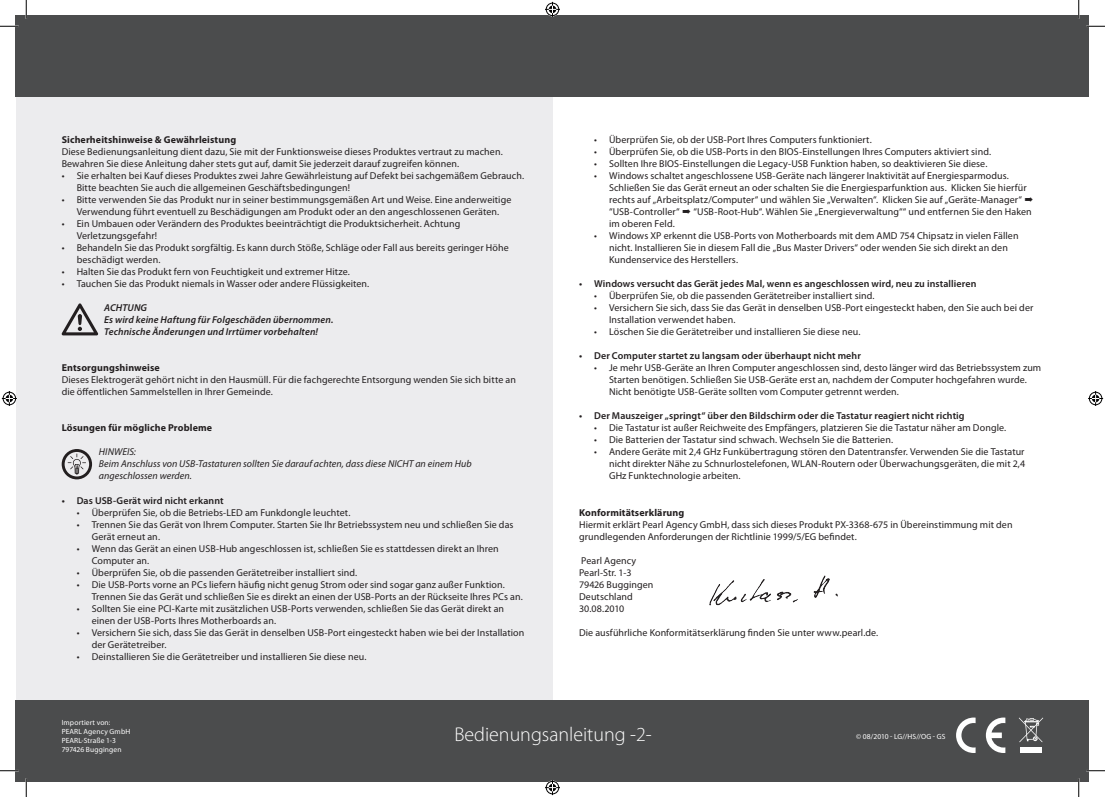
<style>
.page{position:relative;width:1105px;height:797px;background:#fff}
.page>*{position:absolute;margin:0;border:0;box-sizing:border-box;transform-origin:0 0}
.t1{font:300 20px "Myriad Pro";color:#fff}
.t2{font:10px/12px "Myriad Pro";letter-spacing:.01em;color:#231f20}
.t3{font:600 10px "Myriad Pro";letter-spacing:.01em;color:#231f20}
.t4{font:italic 10px/12px "Myriad Pro";letter-spacing:.005em;color:#231f20}
.t5{font:700 10px "Myriad Pro";letter-spacing:.01em;color:#231f20}
.t6{font:italic 600 10px/12px "Myriad Pro";letter-spacing:.01em;color:#231f20}
.t7{font:7.5px/9px "Myriad Pro";letter-spacing:.02em;color:#fff}
</style>
<div class="page">
<div style="left:16px;top:16px;width:536px;height:765px;background:#ececee"></div>
<div style="left:16px;top:16px;width:1073px;height:81px;background:#4b4c4d"></div>
<div style="left:16px;top:699px;width:1073px;height:82px;background:#4b4c4d"></div>
<svg style="left:956px;top:717px;width:19px;height:36px"></svg>
<svg style="left:986px;top:717px;width:19px;height:36px"></svg>
<svg style="left:1019px;top:717px;width:24px;height:25px"></svg>
<div style="left:1020px;top:747px;width:21px;height:6px;background:#fff"></div>
<svg style="left:62px;top:303px;width:36px;height:32px"></svg>
<svg style="left:62px;top:449px;width:30px;height:30px"></svg>
<img style="left:709px;top:575px;width:129px;height:31px">
<svg style="left:0;top:25px;width:19px;height:2px"></svg>
<svg style="left:1086px;top:25px;width:19px;height:2px"></svg>
<svg style="left:0;top:770px;width:19px;height:1px"></svg>
<svg style="left:1086px;top:770px;width:19px;height:1px"></svg>
<svg style="left:25px;top:0;width:2px;height:19px"></svg>
<svg style="left:25px;top:778px;width:2px;height:19px"></svg>
<svg style="left:1078px;top:0;width:1px;height:19px"></svg>
<svg style="left:1078px;top:778px;width:1px;height:19px"></svg>
<svg style="left:545px;top:2px;width:15px;height:15px"></svg>
<svg style="left:545px;top:780px;width:15px;height:15px"></svg>
<svg style="left:2px;top:391px;width:15px;height:15px"></svg>
<svg style="left:1088px;top:391px;width:15px;height:15px"></svg>
<p class="t5" style="left:62px;top:133px;width:176px">Sicherheitshinweise &amp; Gewährleistung</p>
<p class="t2" style="left:62px;top:146px;width:443px">Diese Bedienungsanleitung dient dazu, Sie mit der Funktionsweise dieses Produktes vertraut zu machen.<br>Bewahren Sie diese Anleitung daher stets gut auf, damit Sie jederzeit darauf zugreifen können.</p>
<p class="t2" style="left:77px;top:170px;width:449px;text-indent:-15px">• Sie erhalten bei Kauf dieses Produktes zwei Jahre Gewährleistung auf Defekt bei sachgemäßem Gebrauch.<br>Bitte beachten Sie auch die allgemeinen Geschäftsbedingungen!</p>
<p class="t2" style="left:62px;top:194px;width:451px;text-align:center">• Bitte verwenden Sie das Produkt nur in seiner bestimmungsgemäßen Art und Weise. Eine anderweitige<br>Verwendung führt eventuell zu Beschädigungen am Produkt oder an den angeschlossenen Geräten.</p>
<p class="t2" style="left:77px;top:218px;width:385px;text-indent:-15px">• Ein Umbauen oder Verändern des Produktes beeinträchtigt die Produktsicherheit. Achtung<br>Verletzungsgefahr!</p>
<p class="t2" style="left:77px;top:242px;width:434px;text-indent:-15px">• Behandeln Sie das Produkt sorgfältig. Es kann durch Stöße, Schläge oder Fall aus bereits geringer Höhe beschädigt werden.</p>
<p class="t2" style="left:62px;top:266px;width:290px">• Halten Sie das Produkt fern von Feuchtigkeit und extremer Hitze.</p>
<p class="t2" style="left:62px;top:278px;width:309px">• Tauchen Sie das Produkt niemals in Wasser oder andere Flüssigkeiten.</p>
<p class="t6" style="left:104px;top:302px;width:231px">ACHTUNG<br>Es wird keine Haftung für Folgeschäden übernommen.<br>Technische Änderungen und Irrtümer vorbehalten!</p>
<p class="t5" style="left:62px;top:361px;width:100px">Entsorgungshinweise</p>
<p class="t2" style="left:62px;top:374px;width:456px">Dieses Elektrogerät gehört nicht in den Hausmüll. Für die fachgerechte Entsorgung wenden Sie sich bitte an die öffentlichen Sammelstellen in Ihrer Gemeinde.</p>
<p class="t5" style="left:62px;top:421px;width:152px">Lösungen für mögliche Probleme</p>
<p class="t4" style="left:99px;top:446px;width:374px">Hinweis:<br>Beim Anschluss von USB-Tastaturen sollten Sie darauf achten, dass diese NICHT an einem Hub angeschlossen werden.</p>
<p class="t3" style="left:62px;top:494px;width:163px">• Das USB-Gerät wird nicht erkannt</p>
<p class="t2" style="left:77px;top:506px;width:275px">• Überprüfen Sie, ob die Betriebs-LED am Funkdongle leuchtet.</p>
<p class="t2" style="left:92px;top:518px;width:423px;text-indent:-15px">• Trennen Sie das Gerät von Ihrem Computer. Starten Sie Ihr Betriebssystem neu und schließen Sie das<br>Gerät erneut an.</p>
<p class="t2" style="left:92px;top:542px;width:409px;text-indent:-15px">• Wenn das Gerät an einen USB-Hub angeschlossen ist, schließen Sie es stattdessen direkt an Ihren<br>Computer an.</p>
<p class="t2" style="left:77px;top:566px;width:282px">• Überprüfen Sie, ob die passenden Gerätetreiber installiert sind.</p>
<p class="t2" style="left:92px;top:578px;width:433px;text-indent:-15px">• Die USB-Ports vorne an PCs liefern häufig nicht genug Strom oder sind sogar ganz außer Funktion.<br>Trennen Sie das Gerät und schließen Sie es direkt an einen der USB-Ports an der Rückseite Ihres PCs an.</p>
<p class="t2" style="left:92px;top:602px;width:414px;text-indent:-15px">• Sollten Sie eine PCI-Karte mit zusätzlichen USB-Ports verwenden, schließen Sie das Gerät direkt an einen der USB-Ports Ihres Motherboards an.</p>
<p class="t2" style="left:92px;top:626px;width:434px;text-indent:-15px">• Versichern Sie sich, dass Sie das Gerät in denselben USB-Port eingesteckt haben wie bei der Installation der Gerätetreiber.</p>
<p class="t2" style="left:77px;top:650px;width:291px">• Deinstallieren Sie die Gerätetreiber und installieren Sie diese neu.</p>
<p class="t2" style="left:594px;top:134px;width:279px">• Überprüfen Sie, ob der USB-Port Ihres Computers funktioniert.</p>
<p class="t2" style="left:594px;top:146px;width:399px">• Überprüfen Sie, ob die USB-Ports in den BIOS-Einstellungen Ihres Computers aktiviert sind.</p>
<p class="t2" style="left:594px;top:158px;width:395px">• Sollten Ihre BIOS-Einstellungen die Legacy-USB Funktion haben, so deaktivieren Sie diese.</p>
<p class="t2" style="left:609px;top:170px;width:425px;text-indent:-15px">• Windows schaltet angeschlossene USB-Geräte nach längerer Inaktivität auf Energiesparmodus.<br>Schließen Sie das Gerät erneut an oder schalten Sie die Energiesparfunktion aus. Klicken Sie hierfür rechts auf „Arbeitsplatz/Computer“ und wählen Sie „Verwalten“. Klicken Sie auf „Geräte-Manager“ ➡ “USB-Controller“ ➡ “USB-Root-Hub“. Wählen Sie „Energieverwaltung““ und entfernen Sie den Haken im oberen Feld.</p>
<p class="t2" style="left:609px;top:230px;width:411px;text-indent:-15px">• Windows XP erkennt die USB-Ports von Motherboards mit dem AMD 754 Chipsatz in vielen Fällen nicht. Installieren Sie in diesem Fall die „Bus Master Drivers“ oder wenden Sie sich direkt an den<br>Kundenservice des Herstellers.</p>
<p class="t3" style="left:579px;top:278px;width:399px">• Windows versucht das Gerät jedes Mal, wenn es angeschlossen wird, neu zu installieren</p>
<p class="t2" style="left:594px;top:290px;width:282px">• Überprüfen Sie, ob die passenden Gerätetreiber installiert sind.</p>
<p class="t2" style="left:609px;top:302px;width:426px;text-indent:-15px">• Versichern Sie sich, dass Sie das Gerät in denselben USB-Port eingesteckt haben, den Sie auch bei der<br>Installation verwendet haben.</p>
<p class="t2" style="left:594px;top:326px;width:268px">• Löschen Sie die Gerätetreiber und installieren Sie diese neu.</p>
<p class="t3" style="left:579px;top:350px;width:283px">• Der Computer startet zu langsam oder überhaupt nicht mehr</p>
<p class="t2" style="left:609px;top:362px;width:434px;text-indent:-15px">• Je mehr USB-Geräte an Ihren Computer angeschlossen sind, desto länger wird das Betriebssystem zum<br>Starten benötigen. Schließen Sie USB-Geräte erst an, nachdem der Computer hochgefahren wurde.<br>Nicht benötigte USB-Geräte sollten vom Computer getrennt werden.</p>
<p class="t3" style="left:579px;top:410px;width:387px">• Der Mauszeiger „springt“ über den Bildschirm oder die Tastatur reagiert nicht richtig</p>
<p class="t2" style="left:594px;top:422px;width:414px">• Die Tastatur ist außer Reichweite des Empfängers, platzieren Sie die Tastatur näher am Dongle.</p>
<p class="t2" style="left:594px;top:434px;width:300px">• Die Batterien der Tastatur sind schwach. Wechseln Sie die Batterien.</p>
<p class="t2" style="left:609px;top:446px;width:418px;text-align:justify;text-indent:-15px">• Andere Geräte mit 2,4 GHz Funkübertragung stören den Datentransfer. Verwenden Sie die Tastatur nicht direkter Nähe zu Schnurlostelefonen, WLAN-Routern oder Überwachungsgeräten, die mit 2,4<br>GHz Funktechnologie arbeiten.</p>
<p class="t5" style="left:579px;top:505px;width:107px">Konformitätserklärung</p>
<p class="t2" style="left:579px;top:518px;width:435px">Hiermit erklärt Pearl Agency GmbH, dass sich dieses Produkt PX-3368-675 in Übereinstimmung mit den grundlegenden Anforderungen der Richtlinie 1999/5/EG befindet.</p>
<p class="t2" style="left:579px;top:554px;width:76px">Pearl Agency<br>Pearl-Str. 1-3<br>79426 Buggingen<br>Deutschland<br>30.08.2010</p>
<p class="t2" style="left:579px;top:626px;width:301px">Die ausführliche Konformitätserklärung finden Sie unter www.pearl.de.</p>
<p class="t7" style="left:62px;top:717px;width:70px">Importiert von:<br>PEARL Agency GmbH<br>PEARL-Straße 1-3<br>797426 Buggingen</p>
<h1 class="t1" style="left:454px;top:723px;width:199px">Bedienungsanleitung -2-</h1>
<p class="t7" style="left:856px;top:732px;width:91px">© 08/2010 - LG//HS//OG - GS</p>
</div>
